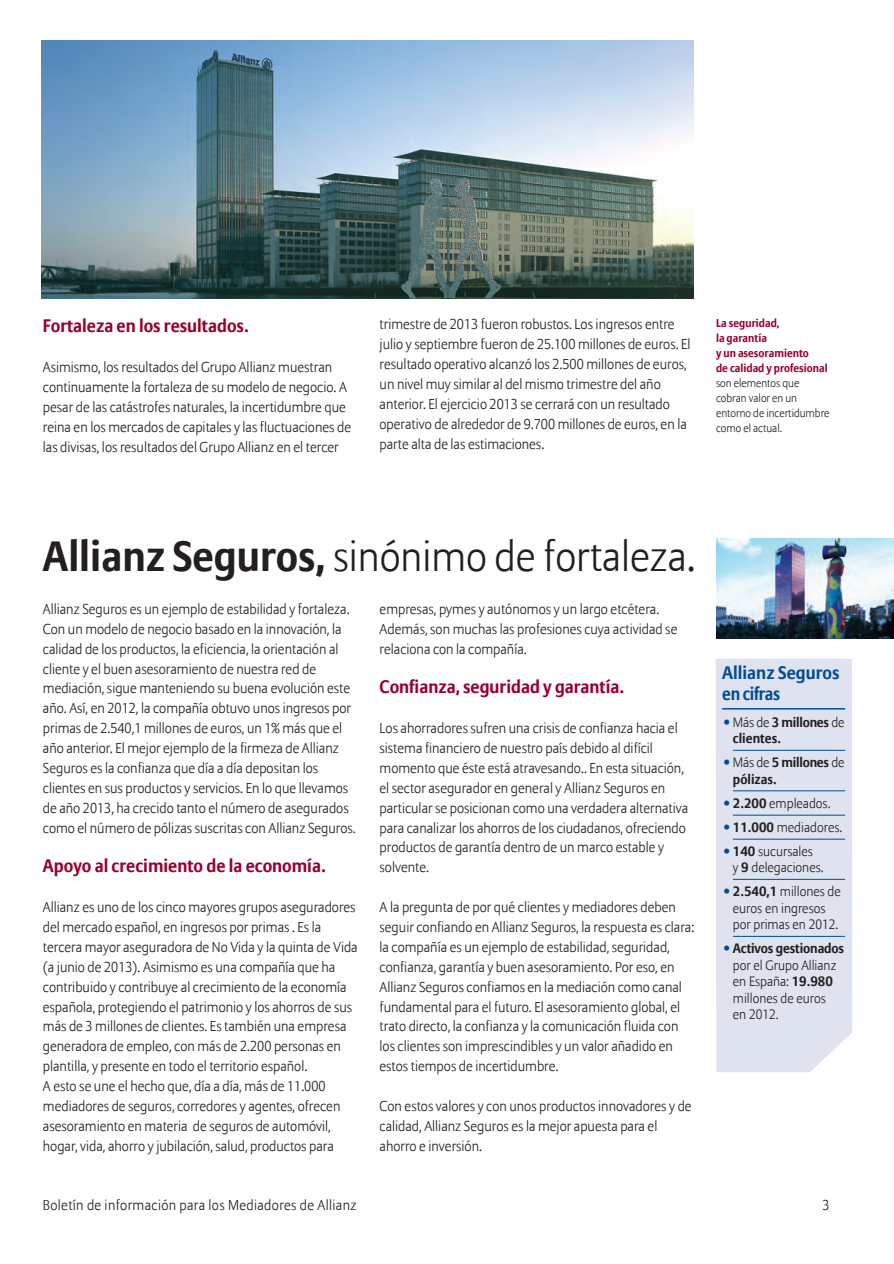
<style>
.page{position:relative;width:894px;height:1264px;background:#fff}
.page>*{position:absolute;margin:0;border:0;box-sizing:border-box;transform-origin:0 0}
.t1{font:300 42px "Allianz Sans";color:#231f20}
.t2{font:700 18px "Allianz Sans";color:#98012d}
.t3{font:700 18px/21px "Allianz Sans";color:#014d95}
.t4{font:300 14.25px/20px "Allianz Sans";color:#231f20}
.t5{font:300 14.25px "Allianz Sans";letter-spacing:.025em;color:#231f20}
.t6{font:300 13.5px/16.5px "Allianz Sans";color:#231f20}
.t7{font:700 13.5px/16.5px "Allianz Sans";letter-spacing:-.015em;color:#231f20}
.t8{font:300 11.25px/14.9px "Allianz Sans";color:#231f20}
.t9{font:700 11.25px/14.9px "Allianz Sans";color:#98012d}
.s1{font-weight:700}
.s2{font-size:16.5px;color:#014d95}
.s3{font-weight:300}
.s4{font-weight:700;font-size:16.5px;color:#014d95}
</style>
<div class="page">
<img style="left:42px;top:40px;width:651px;height:258px">
<img style="left:716px;top:538px;width:178px;height:100px">
<div style="left:716px;top:659px;width:136px;height:413px;background:#dfe3f0"></div>
<hr style="left:722px;top:708px;width:123px;height:1px;background:#014d95">
<hr style="left:733px;top:750px;width:112px;height:1px;background:#014d95">
<hr style="left:733px;top:790px;width:112px;height:1px;background:#014d95">
<hr style="left:733px;top:815px;width:112px;height:1px;background:#014d95">
<hr style="left:733px;top:839px;width:112px;height:1px;background:#014d95">
<hr style="left:733px;top:879px;width:112px;height:1px;background:#014d95">
<hr style="left:733px;top:936px;width:112px;height:1px;background:#014d95">
<p class="t2" style="left:43px;top:318px;width:208px">Fortaleza en los resultados.</p>
<p class="t4" style="left:43px;top:358px;width:310px">Asimismo, los resultados del Grupo Allianz muestran continuamente la fortaleza de su modelo de negocio. A pesar de las catástrofes naturales, la incertidumbre que reina en los mercados de capitales y las fluctuaciones de las divisas, los resultados del Grupo Allianz en el tercer</p>
<p class="t4" style="left:379px;top:315px;width:312px">trimestre de 2013 fueron robustos. Los ingresos entre julio y septiembre fueron de 25.100 millones de euros. El resultado operativo alcanzó los 2.500 millones de euros, un nivel muy similar al del mismo trimestre del año anterior. El ejercicio 2013 se cerrará con un resultado operativo de alrededor de 9.700 millones de euros, en la parte alta de las estimaciones.</p>
<p class="t9" style="left:716px;top:317px;width:113px">La seguridad,<br>la garantía<br>y un asesoramiento<br>de calidad y profesional</p>
<p class="t8" style="left:716px;top:376px;width:115px">son elementos que cobran valor en un entorno de incertidumbre como el actual.</p>
<h1 class="t1" style="left:43px;top:538px;width:654px"><span class="s1">Allianz Seguros,</span> sinónimo de fortaleza.</h1>
<p class="t4" style="left:43px;top:600px;width:314px">Allianz Seguros es un ejemplo de estabilidad y fortaleza.<br>Con un modelo de negocio basado en la innovación, la calidad de los productos, la eficiencia, la orientación al cliente y el buen asesoramiento de nuestra red de mediación, sigue manteniendo su buena evolución este año. Así, en 2012, la compañía obtuvo unos ingresos por primas de 2.540,1 millones de euros, un 1% más que el año anterior. El mejor ejemplo de la firmeza de Allianz Seguros es la confianza que día a día depositan los clientes en sus productos y servicios. En lo que llevamos de año 2013, ha crecido tanto el número de asegurados como el número de pólizas suscritas con Allianz Seguros.</p>
<p class="t2" style="left:43px;top:858px;width:285px">Apoyo al crecimiento de la economía.</p>
<p class="t4" style="left:43px;top:898px;width:316px">Allianz es uno de los cinco mayores grupos aseguradores del mercado español, en ingresos por primas . Es la tercera mayor aseguradora de No Vida y la quinta de Vida (a junio de 2013). Asimismo es una compañía que ha contribuido y contribuye al crecimiento de la economía española, protegiendo el patrimonio y los ahorros de sus más de 3 millones de clientes. Es también una empresa generadora de empleo, con más de 2.200 personas en plantilla, y presente en todo el territorio español.<br>A esto se une el hecho que, día a día, más de 11.000 mediadores de seguros, corredores y agentes, ofrecen asesoramiento en materia de seguros de automóvil, hogar, vida, ahorro y jubilación, salud, productos para</p>
<p class="t4" style="left:379px;top:600px;width:299px">empresas, pymes y autónomos y un largo etcétera.<br>Además, son muchas las profesiones cuya actividad se relaciona con la compañía.</p>
<p class="t2" style="left:379px;top:679px;width:246px">Confianza, seguridad y garantía.</p>
<p class="t4" style="left:379px;top:719px;width:310px">Los ahorradores sufren una crisis de confianza hacia el sistema financiero de nuestro país debido al difícil momento que éste está atravesando.. En esta situación, el sector asegurador en general y Allianz Seguros en particular se posicionan como una verdadera alternativa para canalizar los ahorros de los ciudadanos, ofreciendo productos de garantía dentro de un marco estable y solvente.</p>
<p class="t4" style="left:379px;top:898px;width:316px">A la pregunta de por qué clientes y mediadores deben seguir confiando en Allianz Seguros, la respuesta es clara: la compañía es un ejemplo de estabilidad, seguridad, confianza, garantía y buen asesoramiento. Por eso, en Allianz Seguros confiamos en la mediación como canal fundamental para el futuro. El asesoramiento global, el trato directo, la confianza y la comunicación fluida con los clientes son imprescindibles y un valor añadido en estos tiempos de incertidumbre.</p>
<p class="t4" style="left:379px;top:1097px;width:313px">Con estos valores y con unos productos innovadores y de calidad, Allianz Seguros es la mejor apuesta para el ahorro e inversión.</p>
<p class="t3" style="left:722px;top:663px;width:119px">Allianz Seguros en cifras</p>
<p class="t7" style="left:733px;top:714px;width:113px;text-indent:-11px"><span class="s2">•</span><span class="s3">Más de</span> 3 millones <span class="s3">de </span>clientes.</p>
<p class="t7" style="left:733px;top:755px;width:113px;text-indent:-11px"><span class="s2">•</span><span class="s3">Más de</span> 5 millones <span class="s3">de </span>pólizas.</p>
<p class="t6" style="left:722px;top:795px;width:110px"><span class="s4">•</span><span class="s1">2.200</span> empleados.</p>
<p class="t6" style="left:722px;top:819px;width:121px"><span class="s4">•</span><span class="s1">11.000</span> mediadores.</p>
<p class="t6" style="left:733px;top:843px;width:92px;text-indent:-11px"><span class="s4">•</span><span class="s1">140</span> sucursales<br>y <span class="s1">9</span> delegaciones.</p>
<p class="t6" style="left:733px;top:884px;width:109px;text-indent:-11px"><span class="s4">•</span><span class="s1">2.540,1</span> millones de euros en ingresos por primas en 2012.</p>
<p class="t6" style="left:733px;top:941px;width:113px;text-indent:-11px"><span class="s4">•</span><span class="s1">Activos gestionados </span>por el Grupo Allianz en España: <span class="s1">19.980 </span>millones de euros<br>en 2012.</p>
<p class="t5" style="left:43px;top:1198px;width:315px">Boletín de información para los Mediadores de Allianz</p>
<p class="t4" style="left:822px;top:1196px;width:9px">3</p>
</div>
